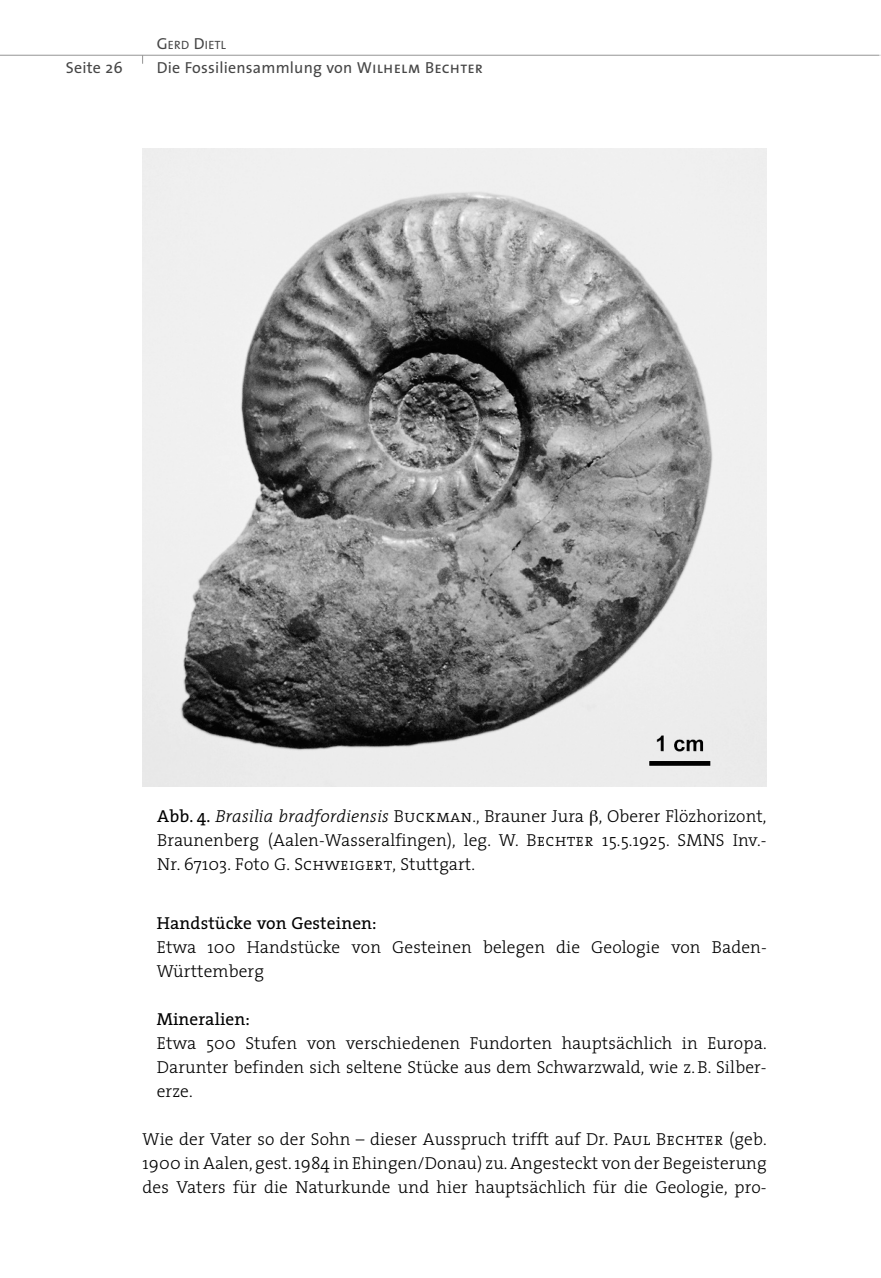
<style>
.page{position:relative;width:881px;height:1278px;background:#fff}
.page>*{position:absolute;margin:0;border:0;box-sizing:border-box;transform-origin:0 0}
.t1{font:300 17.4px/24px "The Serif";letter-spacing:.005em;color:#000;text-align:justify}
.t2{font:17.4px "The Serif";letter-spacing:.005em;color:#000}
.t3{font:16px "The Sans";letter-spacing:.01em;color:#464646}
.t4{font:12px "The Sans";letter-spacing:.015em;color:#464646}
.s1{font-size:16px}
.s2{font-family:"The Sans Caps"}
.s3{font-weight:400}
.s4{font-style:italic}
.s5{font-family:"The Serif Light Caps";font-weight:400}
</style>
<div class="page">
<hr style="left:0;top:55px;width:879px;height:1px;background:#949494">
<img style="left:143px;top:149px;width:623px;height:637px">
<p class="t4" style="left:157px;top:40px;width:71px"><span class="s1">G</span>ERD <span class="s1">D</span>IETL</p>
<p class="t3" style="left:66px;top:61px;width:58px">Seite 26</p>
<p class="t3" style="left:157px;top:61px;width:328px">Die Fossiliensammlung von <span class="s2">Wilhelm Bechter</span></p>
<p class="t1" style="left:157px;top:805px;width:610px"><span class="s3">Abb. 4.</span> <span class="s4">Brasilia bradfordiensis</span> <span class="s5">Buckman</span>., Brauner Jura , Oberer Flözhorizont, Braunenberg (Aalen-Wasseralfingen), leg. W. <span class="s5">Bechter</span> 15.5.1925. SMNS Inv.- Nr. 67103. Foto G. <span class="s5">Schweigert</span>, Stuttgart.</p>
<p class="t2" style="left:157px;top:916px;width:221px">Handstücke von Gesteinen:</p>
<p class="t1" style="left:157px;top:936px;width:611px">Etwa 100 Handstücke von Gesteinen belegen die Geologie von Baden-<br>Württemberg</p>
<p class="t2" style="left:157px;top:1012px;width:95px">Mineralien:</p>
<p class="t1" style="left:157px;top:1032px;width:611px">Etwa 500 Stufen von verschiedenen Fundorten hauptsächlich in Europa.<br>Darunter befinden sich seltene Stücke aus dem Schwarzwald, wie z. B. Silber&shy;erze.</p>
<p class="t1" style="left:143px;top:1128px;width:625px">Wie der Vater so der Sohn – dieser Ausspruch trifft auf Dr. <span class="s5">Paul Bechter</span> (geb.<br>1900 in Aalen, gest. 1984 in Ehingen/Donau) zu. Angesteckt von der Begeisterung des Vaters für die Naturkunde und hier hauptsächlich für die Geologie, pro-</p>
</div>
